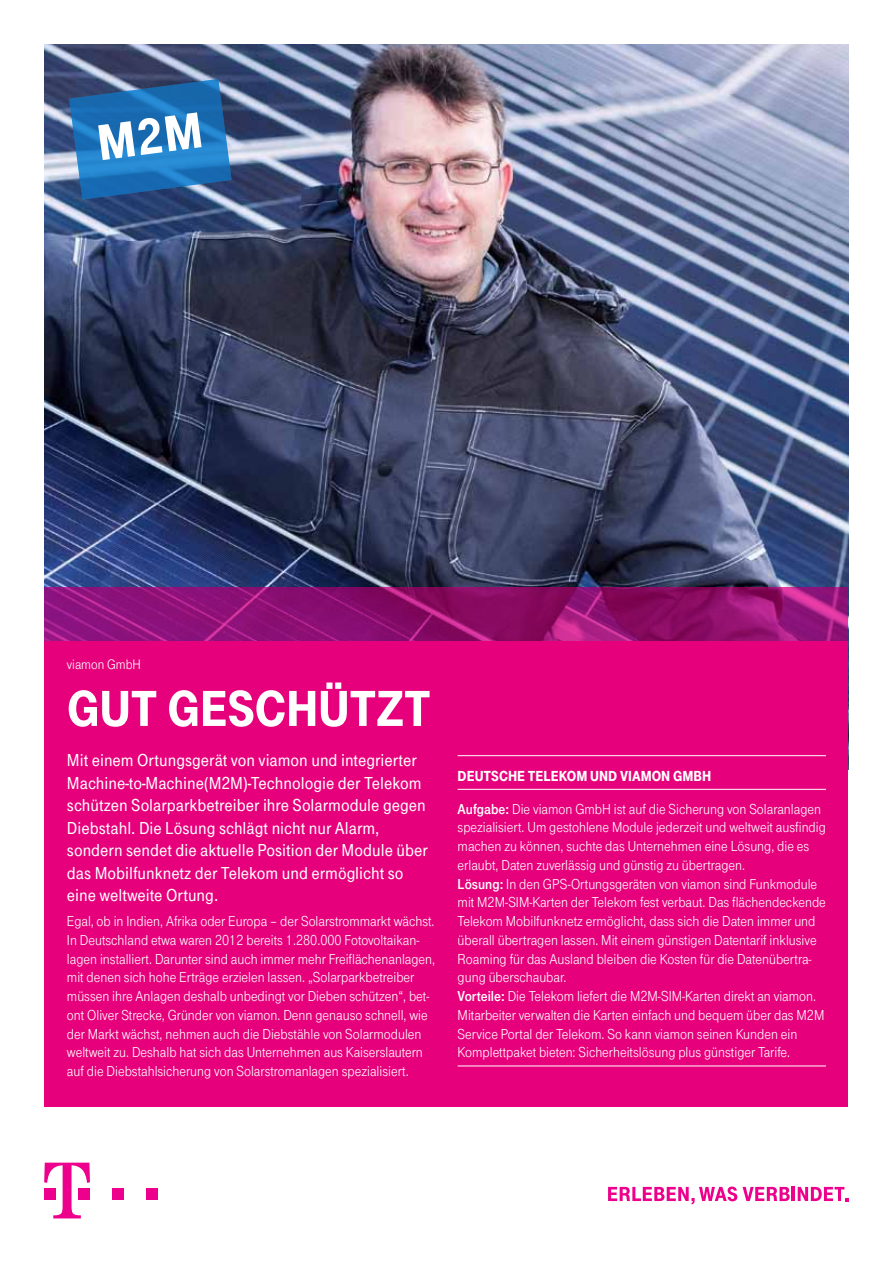
<style>
.page{position:relative;width:893px;height:1263px;background:#fff}
.page>*{position:absolute;margin:0;border:0;box-sizing:border-box;transform-origin:0 0}
.t1{font:900 52.5px "Tele Grotesk Headline";color:#fff}
.t2{font:18px/22.5px "Tele Grotesk Halb";color:#fff}
.t3{font:15px/18.8px "Tele Grotesk Norm";color:#fff}
.t4{font:900 15px "Tele Grotesk Headline";color:#fff}
.t5{font:14.25px "Tele Grotesk Norm";color:#fff}
.s1{font-family:"Tele Grotesk Fett"}
</style>
<div class="page">
<img style="left:45px;top:45px;width:803px;height:542px">
<svg style="left:45px;top:587px;width:803px;height:520px;background:#dd027a"></svg>
<hr style="left:458px;top:789px;width:368px;height:1px;background:#fff">
<hr style="left:458px;top:755px;width:368px;height:1px;background:#fff">
<hr style="left:458px;top:1066px;width:368px;height:1px;background:#fff">
<div style="left:113px;top:1188px;width:11px;height:11px;background:#ec008c"></div>
<div style="left:146px;top:1188px;width:12px;height:11px;background:#ec008c"></div>
<svg style="left:44px;top:1162px;width:46px;height:56px"></svg>
<svg style="left:608px;top:1186px;width:129px;height:18px"></svg>
<svg style="left:743px;top:1187px;width:47px;height:14px"></svg>
<hr style="left:792px;top:1187px;width:3px;height:14px;background:#ec008c">
<svg style="left:798px;top:1187px;width:50px;height:14px"></svg>
<svg style="left:69px;top:79px;width:163px;height:121px;background:#2870b0"></svg>
<p class="t5" style="left:67px;top:657px;width:75px">viamon GmbH</p>
<h1 class="t1" style="left:67px;top:679px;width:365px">GUT GESCHÜTZT</h1>
<p class="t2" style="left:67px;top:749px;width:362px">Mit einem Ortungsgerät von viamon und integrierter Machine-to-Machine(M2M)-Technologie der Telekom schützen Solarparkbetreiber ihre Solarmodule gegen Diebstahl. Die Lösung schlägt nicht nur Alarm, sondern sendet die aktuelle Position der Module über das Mobilfunknetz der Telekom und ermöglicht so eine weltweite Ortung.</p>
<p class="t3" style="left:67px;top:912px;width:370px">Egal, ob in Indien, Afrika oder Europa – der Solarstrommarkt wächst.<br>In Deutschland etwa waren 2012 bereits 1.280.000 Fotovoltaikan&shy;lagen installiert. Darunter sind auch immer mehr Freiflächenanlagen, mit denen sich hohe Erträge erzielen lassen. „Solarparkbetreiber müssen ihre Anlagen deshalb unbedingt vor Dieben schützen“, bet&shy;ont Oliver Strecke, Gründer von viamon. Denn genauso schnell, wie der Markt wächst, nehmen auch die Diebstähle von Solarmodulen weltweit zu. Deshalb hat sich das Unternehmen aus Kaiserslautern auf die Diebstahlsicherung von Solarstromanlagen spezialisiert.</p>
<p class="t4" style="left:458px;top:768px;width:253px">DEUTSCHE TELEKOM UND VIAMON GMBH</p>
<p class="t3" style="left:458px;top:799px;width:370px"><span class="s1">Aufgabe:</span> Die viamon GmbH ist auf die Sicherung von Solaranlagen spezialisiert. Um gestohlene Module jederzeit und weltweit ausfindig machen zu können, suchte das Unternehmen eine Lösung, die es erlaubt, Daten zuverlässig und günstig zu übertragen.<br><span class="s1">Lösung:</span> In den GPS-Ortungsgeräten von viamon sind Funkmodule mit M2M-SIM-Karten der Telekom fest verbaut. Das flächendeckende Telekom Mobilfunknetz ermöglicht, dass sich die Daten immer und überall übertragen lassen. Mit einem günstigen Datentarif inklusive Roaming für das Ausland bleiben die Kosten für die Datenübertra&shy;gung überschaubar.<br><span class="s1">Vorteile:</span> Die Telekom liefert die M2M-SIM-Karten direkt an viamon.<br>Mitarbeiter verwalten die Karten einfach und bequem über das M2M Service Portal der Telekom. So kann viamon seinen Kunden ein Komplettpaket bieten: Sicherheitslösung plus günstiger Tarife.</p>
</div>
